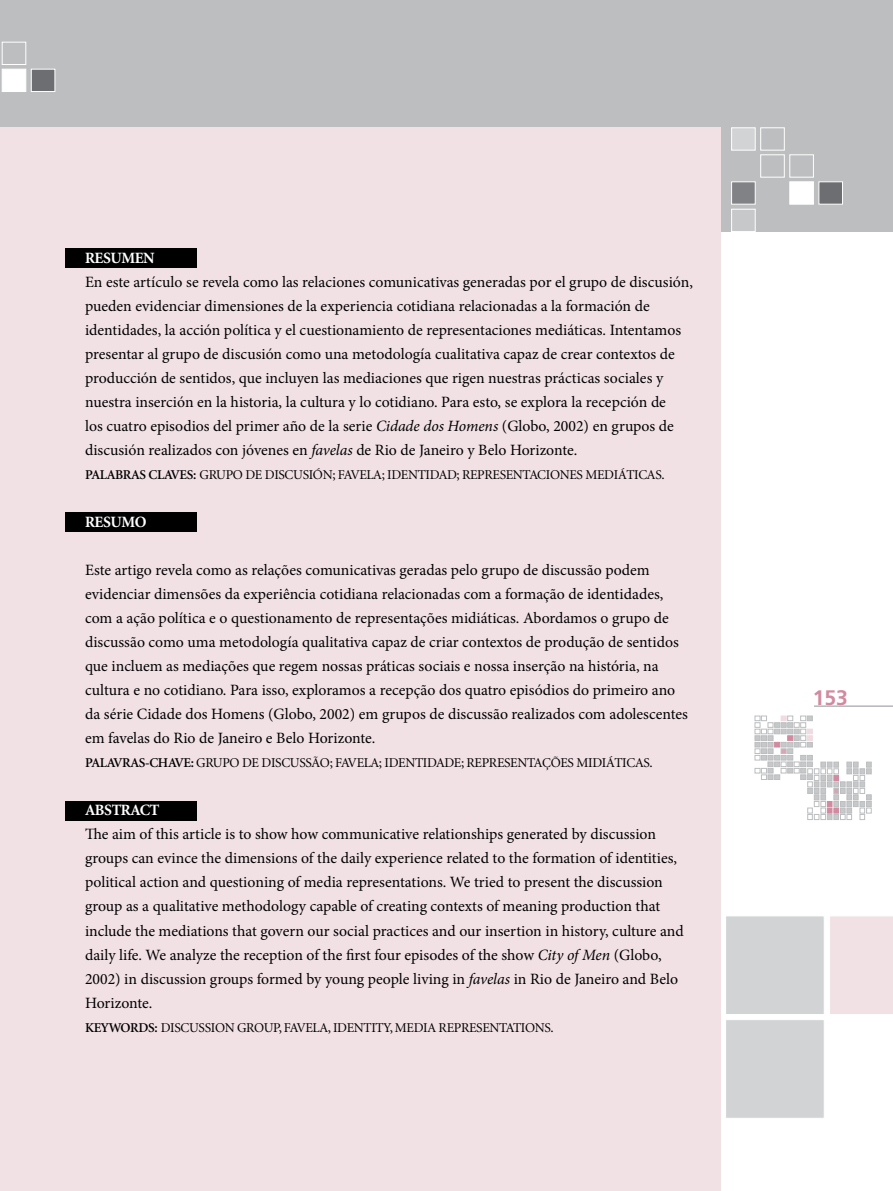
<style>
.page{position:relative;width:893px;height:1191px;background:#fff}
.page>*{position:absolute;margin:0;border:0;box-sizing:border-box;transform-origin:0 0}
.t1{font:700 21px "Frutiger";color:#d18aa0}
.t2{font:15.75px/24px "Minion Pro";color:#000}
.t3{font:700 15.75px "Minion";letter-spacing:-.025em;color:#fff}
.t4{font:13.5px "Minion";letter-spacing:-.025em;color:#000}
.s1{font-style:italic}
.s2{font-weight:600}
</style>
<div class="page">
<svg style="left:755px;top:716px;width:116px;height:103px"></svg>
<div style="left:0;top:0;width:893px;height:232px;background:#bcbec0"></div>
<div style="left:725px;top:915px;width:100px;height:100px;background:#d1d3d4;border:1px solid #fff"></div>
<div style="left:830px;top:916px;width:63px;height:98px;background:#f1e1e5"></div>
<hr style="left:814px;top:706px;width:79px;height:1px;background:#b1b4b6">
<div style="left:731px;top:182px;width:24px;height:22px;background:#808285"></div>
<div style="left:790px;top:182px;width:24px;height:22px;background:#fff"></div>
<div style="left:819px;top:182px;width:24px;height:22px;background:#6d6e71"></div>
<div style="left:760px;top:155px;width:24px;height:22px;border:1px solid #fff"></div>
<div style="left:790px;top:155px;width:24px;height:22px;border:1px solid #fff"></div>
<div style="left:731px;top:128px;width:24px;height:22px;background:#d1d3d4;border:1px solid #fff"></div>
<div style="left:760px;top:128px;width:24px;height:22px;border:1px solid #fff"></div>
<div style="left:731px;top:209px;width:24px;height:23px;background:#c7c8ca;border:1px solid #fff"></div>
<div style="left:2px;top:69px;width:24px;height:23px;background:#fff"></div>
<div style="left:31px;top:69px;width:24px;height:23px;background:#6d6e71;border:1px solid #fff"></div>
<div style="left:2px;top:42px;width:24px;height:23px;border:1px solid #fff"></div>
<div style="left:725px;top:1019px;width:100px;height:99px;background:#d1d3d4;border:1px solid #fff"></div>
<div style="left:0;top:128px;width:721px;height:1063px;background:#f1e1e5"></div>
<div style="left:65px;top:248px;width:131px;height:20px;background:#000"></div>
<div style="left:65px;top:512px;width:131px;height:19px;background:#000"></div>
<div style="left:65px;top:800px;width:131px;height:20px;background:#000"></div>
<p class="t3" style="left:85px;top:250px;width:71px">RESUMEN</p>
<p class="t2" style="left:85px;top:270px;width:609px">En este artículo se revela como las relaciones comunicativas generadas por el grupo de discusión, pueden evidenciar dimensiones de la experiencia cotidiana relacionadas a la formación de identidades, la acción política y el cuestionamiento de representaciones mediáticas. Intentamos presentar al grupo de discusión como una metodología cualitativa capaz de crear contextos de producción de sentidos, que incluyen las mediaciones que rigen nuestras prácticas sociales y nuestra inserción en la historia, la cultura y lo cotidiano. Para esto, se explora la recepción de<br>los cuatro episodios del primer año de la serie <span class="s1">Cidade dos Homens</span> (Globo, 2002) en grupos de discusión realizados con jóvenes en <span class="s1">favelas</span> de Rio de Janeiro y Belo Horizonte.</p>
<p class="t4" style="left:85px;top:468px;width:581px"><span class="s2">PALABRAS CLAVES:</span> GRUPO DE DISCUSIÓN; FAVELA; IDENTIDAD; REPRESENTACIONES MEDIÁTICAS.</p>
<p class="t3" style="left:85px;top:514px;width:63px">RESUMO</p>
<p class="t2" style="left:85px;top:558px;width:604px">Este artigo revela como as relações comunicativas geradas pelo grupo de discussão podem evidenciar dimensões da experiência cotidiana relacionadas com a formação de identidades, com a ação política e o questionamento de representações midiáticas. Abordamos o grupo de discussão como uma metodología qualitativa capaz de criar contextos de produção de sentidos que incluem as mediações que regem nossas práticas sociais e nossa inserção na história, na cultura e no cotidiano. Para isso, exploramos a recepção dos quatro episódios do primeiro ano da série Cidade dos Homens (Globo, 2002) em grupos de discussão realizados com adolescentes em favelas do Rio de Janeiro e Belo Horizonte.</p>
<p class="t4" style="left:85px;top:756px;width:569px"><span class="s2">PALAVRAS-CHAVE:</span> GRUPO DE DISCUSSÃO; FAVELA; IDENTIDADE; REPRESENTAÇÕES MIDIÁTICAS.</p>
<p class="t3" style="left:85px;top:802px;width:76px">ABSTRACT</p>
<p class="t2" style="left:85px;top:822px;width:600px">The aim of this article is to show how communicative relationships generated by discussion groups can evince the dimensions of the daily experience related to the formation of identities, political action and questioning of media representations. We tried to present the discussion group as a qualitative methodology capable of creating contexts of meaning production that include the mediations that govern our social practices and our insertion in history, culture and daily life. We analyze the reception of the first four episodes of the show <span class="s1">City of Men</span> (Globo, 2002) in discussion groups formed by young people living in <span class="s1">favelas</span> in Rio de Janeiro and Belo Horizonte.</p>
<p class="t4" style="left:85px;top:1020px;width:470px"><span class="s2">KEYWORDS:</span> DISCUSSION GROUP, FAVELA, IDENTITY, MEDIA REPRESENTATIONS.</p>
<h1 class="t1" style="left:813px;top:686px;width:37px">153</h1>
</div>
